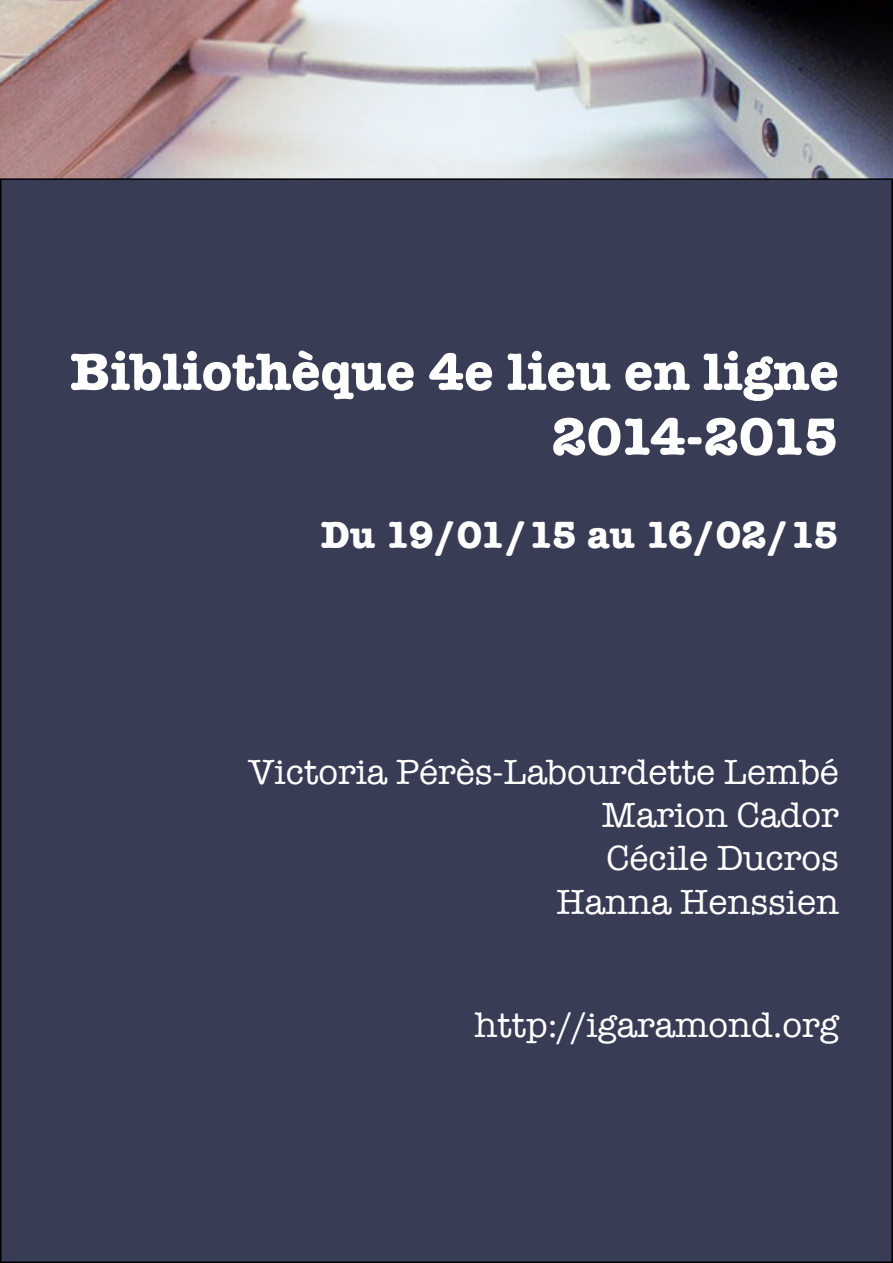
<style>
.page{position:relative;width:893px;height:1263px;background:#fff}
.page>*{position:absolute;margin:0;border:0;box-sizing:border-box;transform-origin:0 0}
.t1{font:700 54px/64.8px "American Typewriter";color:#fff;text-align:right}
.t2{font:700 39px "American Typewriter";letter-spacing:-.04em;color:#fff}
.t3{font:36px/43.2px "American Typewriter";color:#fff;text-align:right}
</style>
<div class="page">
<img style="left:0;top:0;width:893px;height:178px">
<div style="left:1px;top:179px;width:891px;height:1083px;background:#393c55"></div>
<h1 class="t1" style="left:70px;top:337px;width:770px">Bibliothèque 4e lieu en ligne<br>2014-2015</h1>
<p class="t2" style="left:321px;top:501px;width:519px">Du 19/01/15 au 16/02/15</p>
<p class="t3" style="left:248px;top:749px;width:592px">Victoria Pérès-Labourdette Lembé<br>Marion Cador<br>Cécile Ducros<br>Hanna Henssien</p>
<p class="t3" style="left:474px;top:1002px;width:366px">http://igaramond.org</p>
</div>
